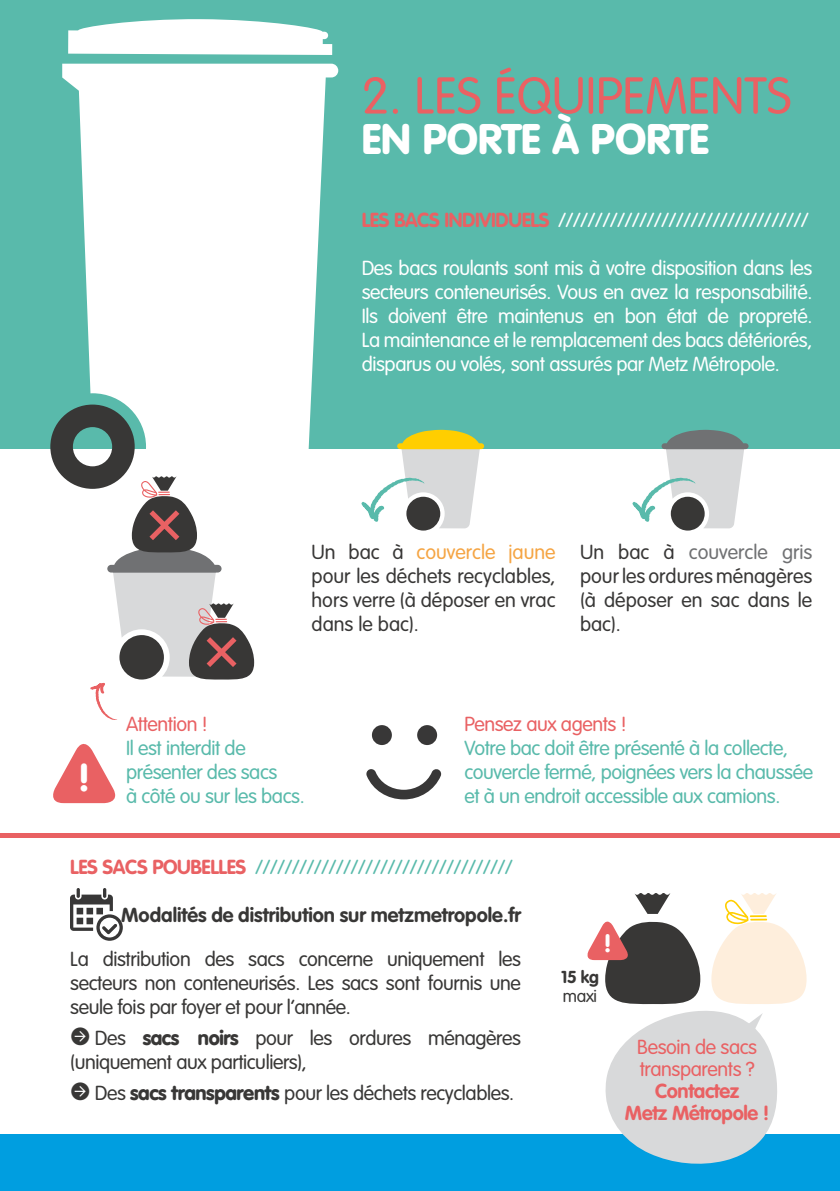
<style>
.page{position:relative;width:840px;height:1191px;background:#fff}
.page>*{position:absolute;margin:0;border:0;box-sizing:border-box;transform-origin:0 0}
.t1{font:300 50.8px "VAG Rounded";color:#e96163}
.t2{font:900 42.2px "VAG Rounded";color:#fff}
.t3{font:900 38px "VAG Rounded";color:#fff}
.t4{font:900 24.8px "VAG Rounded";color:#fff}
.t5{font:300 20px/24px "VAG Rounded";letter-spacing:-.02em;color:#383736;text-align:justify}
.t6{font:300 20px/24px "VAG Rounded";letter-spacing:-.02em;color:#fff;text-align:justify}
.t7{font:300 20px/24px "VAG Rounded";letter-spacing:-.02em;color:#59baab}
.t8{font:300 20px/24px "VAG Rounded";color:#383736}
.t9{font:300 20px "VAG Rounded";letter-spacing:-.02em;color:#e96163}
.t10{font:700 20px "VAG Rounded";color:#383736}
.t11{font:700 20px "VAG Rounded";letter-spacing:-.02em;color:#e96163}
.t12{font:700 17px "VAG Rounded";color:#383736}
.t13{font:300 17px "VAG Rounded";color:#383736}
.s1{font-weight:700;color:#e96163}
.s2{color:#f5a544}
.s3{color:#707173}
.s4{font-family:"Klavika";font-size:26px}
.s5{font-weight:900}
</style>
<div class="page">
<div style="left:0;top:1134px;width:839px;height:57px;background:#009ee0"></div>
<div style="left:0;top:833px;width:839px;height:5px;background:#e96163"></div>
<div style="left:0;top:0;width:839px;height:449px;background:#59baab"></div>
<svg style="left:62px;top:64px;width:276px;height:385px;fill:#fff"></svg>
<svg style="left:68px;top:19px;width:264px;height:36px;background:#e7f5f3"></svg>
<svg style="left:361px;top:430px;width:123px;height:100px"></svg>
<svg style="left:632px;top:430px;width:116px;height:100px"></svg>
<svg style="left:50px;top:404px;width:204px;height:316px"></svg>
<svg style="left:53px;top:744px;width:63px;height:59px"></svg>
<svg style="left:587px;top:893px;width:220px;height:271px"></svg>
<svg style="left:366px;top:725px;width:75px;height:74px"></svg>
<svg style="left:70px;top:888px;width:53px;height:52px"></svg>
<p class="t1" style="left:361px;top:67px;width:431px">2. LES ÉQUIPEMENTS</p>
<p class="t2" style="left:361px;top:114px;width:348px">EN PORTE À PORTE</p>
<p class="t6" style="left:361px;top:209px;width:448px"><span class="s1">LES BACS INDIVIDUELS</span> //////////////////////////////////</p>
<p class="t6" style="left:361px;top:257px;width:452px">Des bacs roulants sont mis à votre disposition dans les secteurs conteneurisés. Vous en avez la responsabilité.<br>Ils doivent être maintenus en bon état de propreté.<br>La maintenance et le remplacement des bacs détériorés, disparus ou volés, sont assurés par Metz Métropole.</p>
<p class="t3" style="left:79px;top:754px;width:11px">!</p>
<p class="t5" style="left:311px;top:541px;width:245px">Un bac à <span class="s2">couvercle jaune </span>pour les déchets recyclables, hors verre (à déposer en vrac dans le bac).</p>
<p class="t8" style="left:579px;top:541px;width:234px">Un bac à <span class="s3">couvercle gris </span>pour les ordures ménagères</p>
<p class="t8" style="left:579px;top:589px;width:234px">(à déposer en sac dans le bac).</p>
<p class="t9" style="left:126px;top:712px;width:83px">Attention !</p>
<p class="t7" style="left:126px;top:737px;width:121px">Il est interdit de</p>
<p class="t7" style="left:126px;top:761px;width:153px">présenter des sacs</p>
<p class="t7" style="left:126px;top:785px;width:180px">à côté ou sur les bacs.</p>
<p class="t9" style="left:464px;top:712px;width:164px">Pensez aux agents !</p>
<p class="t7" style="left:464px;top:737px;width:350px">Votre bac doit être présenté à la collecte, couvercle fermé, poignées vers la chaussée et à un endroit accessible aux camions.</p>
<p class="t7" style="left:70px;top:855px;width:444px"><span class="s1">LES SACS POUBELLES</span> ///////////////////////////////////</p>
<p class="t10" style="left:121px;top:903px;width:401px">Modalités de distribution sur metzmetropole.fr</p>
<p class="t5" style="left:70px;top:947px;width:452px">La distribution des sacs concerne uniquement les secteurs non conteneurisés. Les sacs sont fournis une seule fois par foyer et pour l’année.</p>
<p class="t5" style="left:70px;top:1026px;width:452px"><span class="s4">•</span> Des <span class="s5">sacs noirs</span> pour les ordures ménagères (uniquement aux particuliers),</p>
<p class="t5" style="left:70px;top:1082px;width:445px"><span class="s4">•</span> Des <span class="s5">sacs transparents</span> pour les déchets recyclables.</p>
<p class="t4" style="left:604px;top:928px;width:8px">!</p>
<p class="t12" style="left:561px;top:967px;width:39px">15 kg</p>
<p class="t13" style="left:562px;top:986px;width:36px">maxi</p>
<p class="t9" style="left:637px;top:1036px;width:121px">Besoin de sacs</p>
<p class="t9" style="left:639px;top:1058px;width:116px">transparents ?</p>
<p class="t11" style="left:654px;top:1079px;width:86px">Contactez</p>
<p class="t11" style="left:624px;top:1101px;width:146px">Metz Métropole !</p>
</div>
